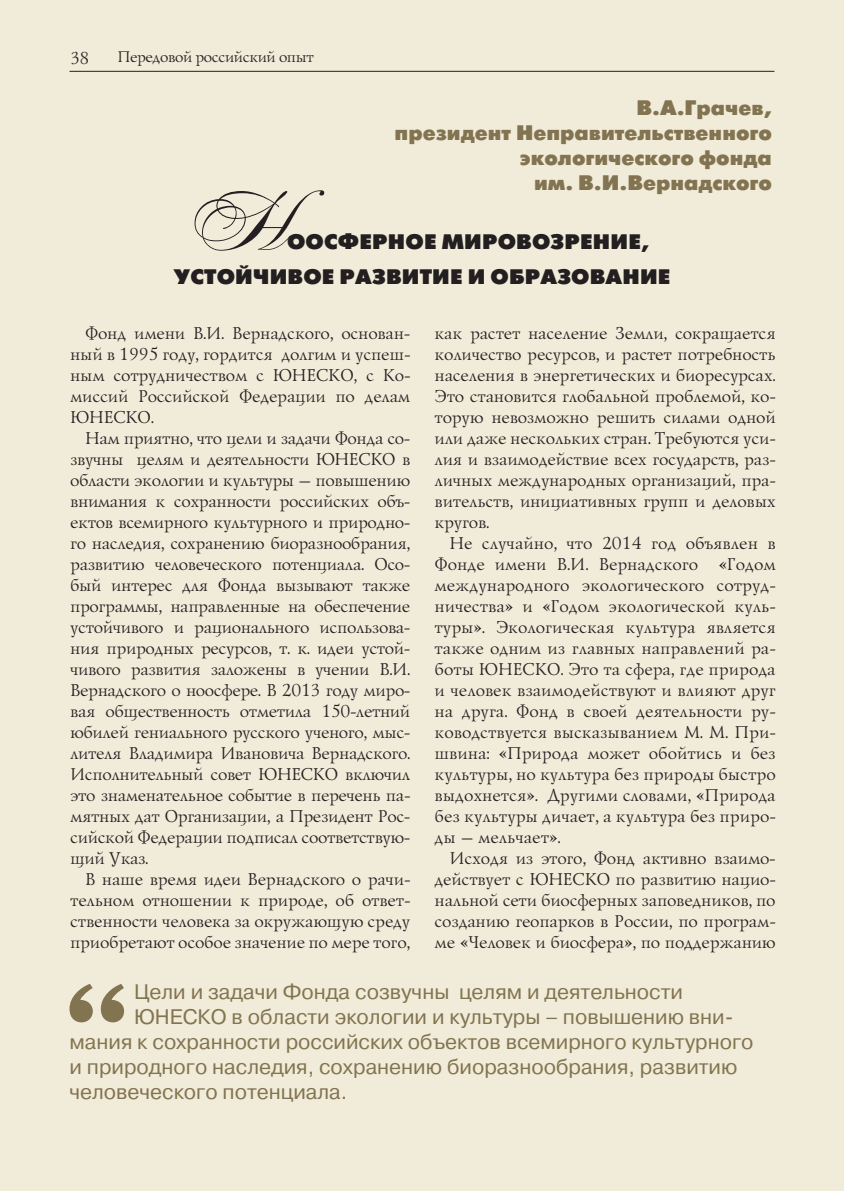
<style>
.page{position:relative;width:844px;height:1191px;background:#fff}
.page>*{position:absolute;margin:0;border:0;box-sizing:border-box;transform-origin:0 0}
.t1{font:105px "Alexandra Script";color:#231f20}
.t2{font:21px "Pragmatica";color:#827450}
.t3{font:21px/25.2px "Futura Futuris X";color:#827450;text-align:right}
.t4{font:21px/35px "Futura Futuris X";letter-spacing:.01em;color:#231f20}
.t5{font:17.5px/21px "Lazurski";letter-spacing:.02em;color:#231f20;text-align:justify}
.t6{font:300 17.5px "Lazurski C Lt";color:#231f20}
.t7{font:300 15.75px "Lazurski C Lt";color:#231f20}
</style>
<div class="page">
<div style="left:0;top:0;width:843px;height:1191px;background:#f1ebd9"></div>
<hr style="left:69px;top:71px;width:705px;height:1px;background:#231f20">
<svg style="left:69px;top:984px;width:55px;height:38px"></svg>
<p class="t6" style="left:69px;top:46px;width:20px">38</p>
<p class="t7" style="left:117px;top:46px;width:197px">Передовой российский опыт</p>
<p class="t3" style="left:394px;top:95px;width:378px">В.А.Грачев,<br>президент Неправительственного экологического фонда<br>им. В.И.Вернадского</p>
<h1 class="t1" style="left:194px;top:176px;width:94px">Н</h1>
<p class="t4" style="left:173px;top:225px;width:498px;text-indent:113px">оосферное мировозрение, устойчивое развитие и образование</p>
<p class="t5" style="left:69px;top:322px;width:341px;text-indent:15px">Фонд имени В.И. Вернадского, основан&shy;ный в 1995 году, гордится долгим и успеш&shy;ным сотрудничеством с ЮНЕСКО, с Ко&shy;миссий Российской Федерации по делам ЮНЕСКО.</p>
<p class="t5" style="left:69px;top:427px;width:341px;text-indent:15px">Нам приятно, что цели и задачи Фонда со&shy;звучны целям и деятельности ЮНЕСКО в области экологии и культуры – повышению внимания к сохранности российских объ&shy;ектов всемирного культурного и природно&shy;го наследия, сохранению биоразнообрания, развитию человеческого потенциала. Осо&shy;бый интерес для Фонда вызывают также программы, направленные на обеспечение устойчивого и рационального использова&shy;ния природных ресурсов, т. к. идеи устой&shy;чивого развития заложены в учении В.И.<br>Вернадского о ноосфере. В 2013 году миро&shy;вая общественность отметила 150-летний юбилей гениального русского ученого, мыс&shy;лителя Владимира Ивановича Вернадского.<br>Исполнительный совет ЮНЕСКО включил это знаменательное событие в перечень па&shy;мятных дат Организации, а Президент Рос&shy;сийской Федерации подписал соответствую&shy;щий Указ.</p>
<p class="t5" style="left:69px;top:868px;width:341px;text-indent:15px">В наше время идеи Вернадского о рачи&shy;тельном отношении к природе, об ответ&shy;ственности человека за окружающую среду приобретают особое значение по мере того,</p>
<p class="t5" style="left:434px;top:322px;width:342px">как растет население Земли, сокращается количество ресурсов, и растет потребность населения в энергетических и биоресурсах.<br>Это становится глобальной проблемой, ко&shy;торую невозможно решить силами одной или даже нескольких стран. Требуются уси&shy;лия и взаимодействие всех государств, раз&shy;личных международных организаций, пра&shy;вительств, инициативных групп и деловых кругов.</p>
<p class="t5" style="left:434px;top:532px;width:342px;text-indent:15px">Не случайно, что 2014 год объявлен в Фонде имени В.И. Вернадского «Годом международного экологического сотруд&shy;ничества» и «Годом экологической куль&shy;туры». Экологическая культура является также одним из главных направлений ра&shy;боты ЮНЕСКО. Это та сфера, где природа и человек взаимодействуют и влияют друг на друга. Фонд в своей деятельности ру&shy;ководствуется высказыванием М. М. При&shy;швина: «Природа может обойтись и без культуры, но культура без природы быстро выдохнется». Другими словами, «Природа без культуры дичает, а культура без приро&shy;ды – мельчает».</p>
<p class="t5" style="left:434px;top:847px;width:342px;text-indent:15px">Исходя из этого, Фонд активно взаимо&shy;действует с ЮНЕСКО по развитию нацио&shy;нальной сети биосферных заповедников, по созданию геопарков в России, по програм&shy;ме «Человек и биосфера», по поддержанию</p>
<p class="t2" style="left:134px;top:978px;width:550px">Цели и задачи Фонда созвучны целям и деятельности</p>
<p class="t2" style="left:134px;top:1003px;width:601px">ЮНЕСКО в области экологии и культуры – повышению вни-</p>
<p class="t2" style="left:69px;top:1028px;width:685px">мания к сохранности российских объектов всемирного культурного</p>
<p class="t2" style="left:69px;top:1054px;width:669px">и природного наследия, сохранению биоразнообрания, развитию</p>
<p class="t2" style="left:69px;top:1079px;width:275px">человеческого потенциала.</p>
</div>
